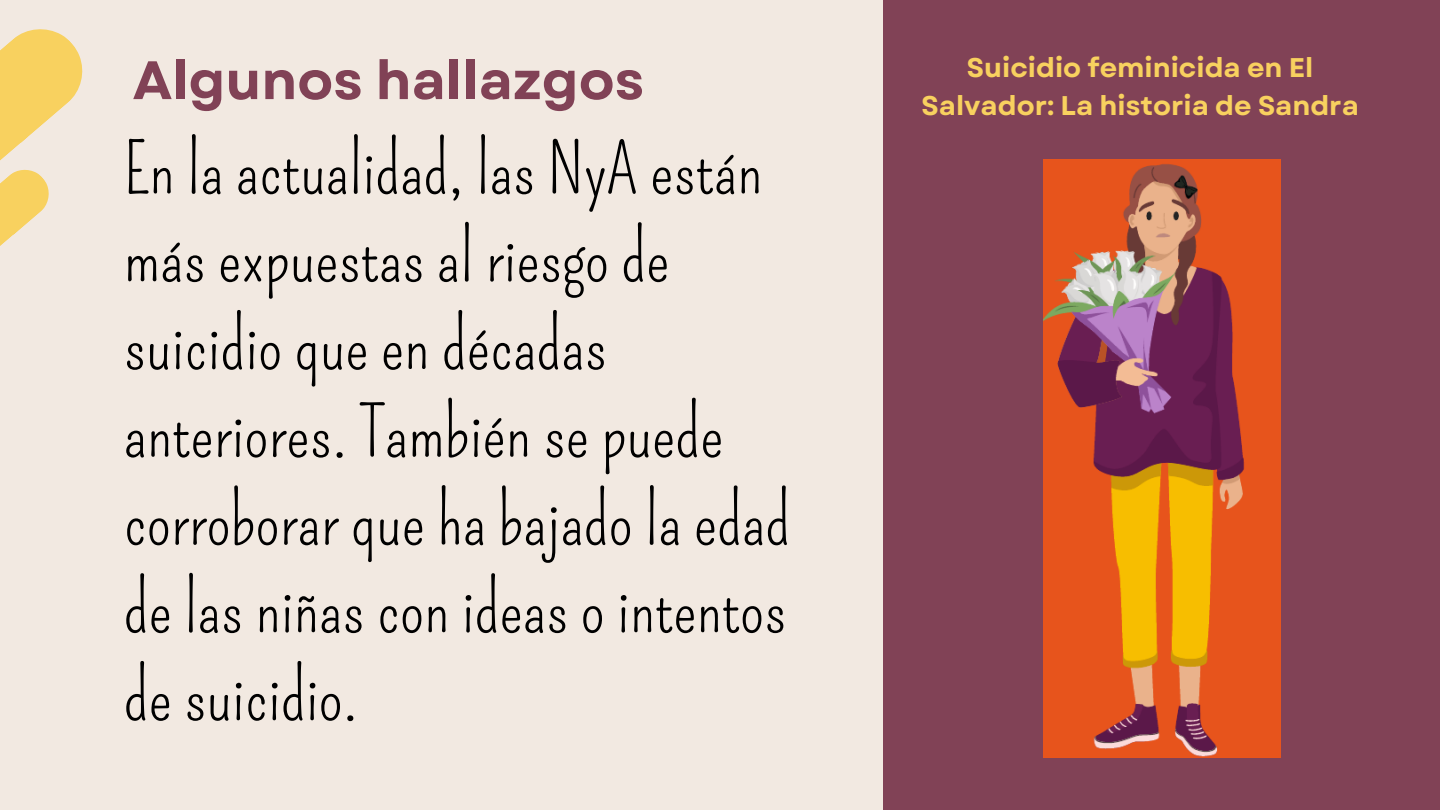
<style>
.page{position:relative;width:1440px;height:810px;background:#f2e9e1}
.page>*{position:absolute;margin:0;border:0;box-sizing:border-box;transform-origin:0 0}
.t1{font:69px/87.8px "Pompiere";color:#000}
.t2{font:700 54px "Garet";color:#814256}
.t3{font:700 27px "Garet";color:#f8d15f}
</style>
<div class="page">
<div style="left:884px;top:0;width:556px;height:810px;background:#814256"></div>
<svg style="left:0;top:29px;width:83px;height:217px"></svg>
<img style="left:1044px;top:160px;width:237px;height:597px">
<p class="t2" style="left:133px;top:41px;width:513px">Algunos hallazgos</p>
<p class="t1" style="left:124px;top:127px;width:668px">En la actualidad, las NyA están más expuestas al riesgo de suicidio que en décadas anteriores. También se puede corroborar que ha bajado la edad de las niñas con ideas o intentos de suicidio.</p>
<p class="t3" style="left:967px;top:48px;width:348px">Suicidio feminicida en El</p>
<p class="t3" style="left:922px;top:86px;width:439px">Salvador: La historia de Sandra</p>
</div>
